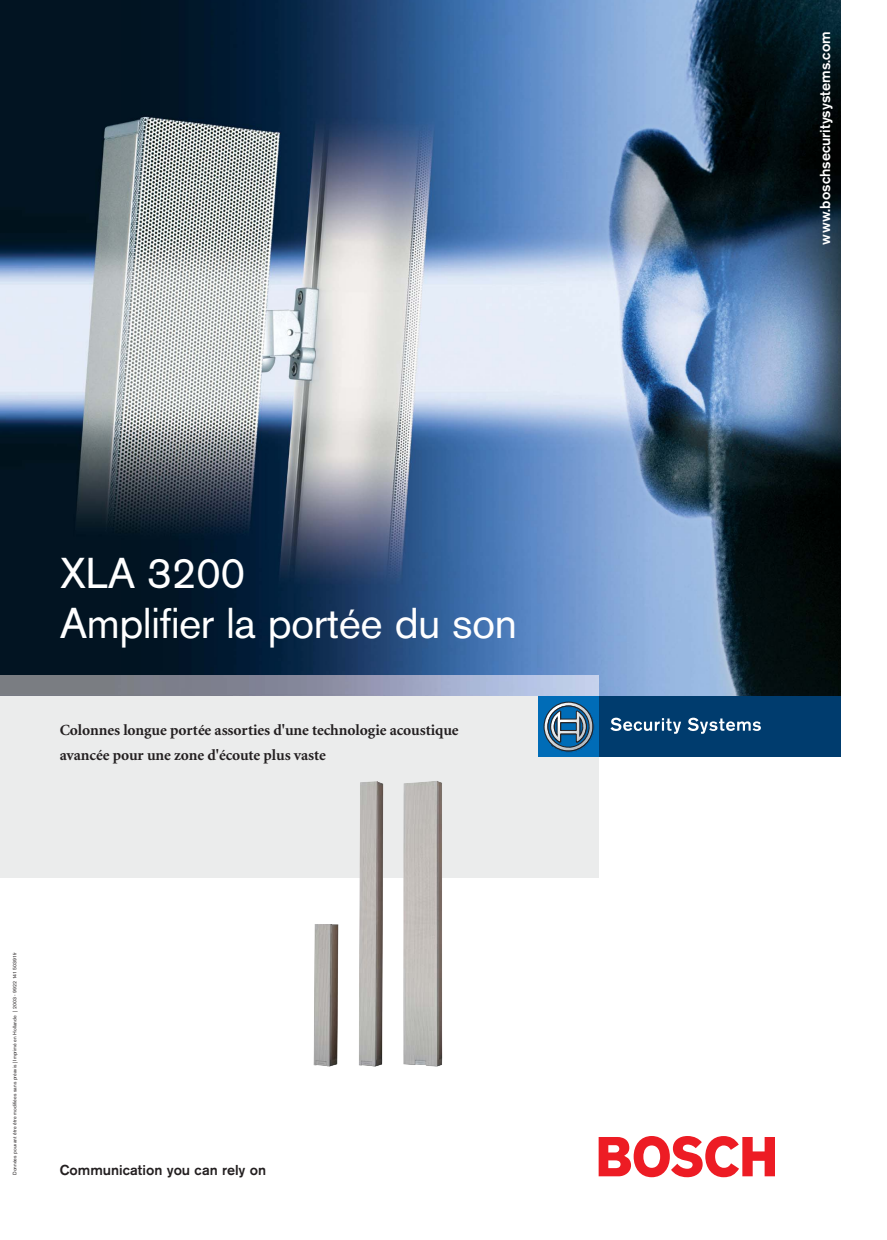
<style>
.page{position:relative;width:887px;height:1240px;background:#fff}
.page>*{position:absolute;margin:0;border:0;box-sizing:border-box;transform-origin:0 0}
.t1{font:42.75px/50.4px "Akzidenz Grotesk BQ";letter-spacing:-.01em;color:#fff}
.t2{font:700 15.5px/25.1px "Minion";letter-spacing:-.005em;color:#231f20}
.t3{font:500 14.38px "Akzidenz Grotesk BQ";color:#fff}
.t4{font:500 14.25px "Akzidenz Grotesk BQ";color:#231f20}
.t5{font:5px "Akzidenz Grotesk BQ";letter-spacing:.01em;color:#231f20}
</style>
<div class="page">
<img style="left:0;top:0;width:840px;height:697px">
<img style="left:0;top:676px;width:598px;height:21px">
<div style="left:0;top:697px;width:598px;height:181px;background:#ebecec"></div>
<svg style="left:598px;top:1136px;width:176px;height:41px"></svg>
<div style="left:538px;top:697px;width:60px;height:60px;background:#006cb7"></div>
<svg style="left:544px;top:702px;width:49px;height:50px"></svg>
<div style="left:598px;top:697px;width:242px;height:60px;background:#003c6e"></div>
<svg style="left:610px;top:718px;width:71px;height:16px"></svg>
<svg style="left:687px;top:718px;width:73px;height:16px"></svg>
<img style="left:313px;top:781px;width:129px;height:286px">
<h1 class="t1" style="left:60px;top:552px;width:459px">XLA 3200<br>Amplifier la portée du son</h1>
<p class="t2" style="left:60px;top:719px;width:400px">Colonnes longue portée assorties d'une technologie acoustique avancée pour une zone d'écoute plus vaste</p>
<p class="t5" style="left:13px;top:1175px;width:224px;rotate:-90deg">Données pouvant être être modifiées sans préavis | Imprimé en Hollande | 2003 - 9922 141 50391fr</p>
<p class="t4" style="left:60px;top:1165px;width:208px">Communication you can rely on</p>
<p class="t3" style="left:819px;top:245px;width:215px;rotate:-90deg">www.boschsecuritysystems.com</p>
</div>
